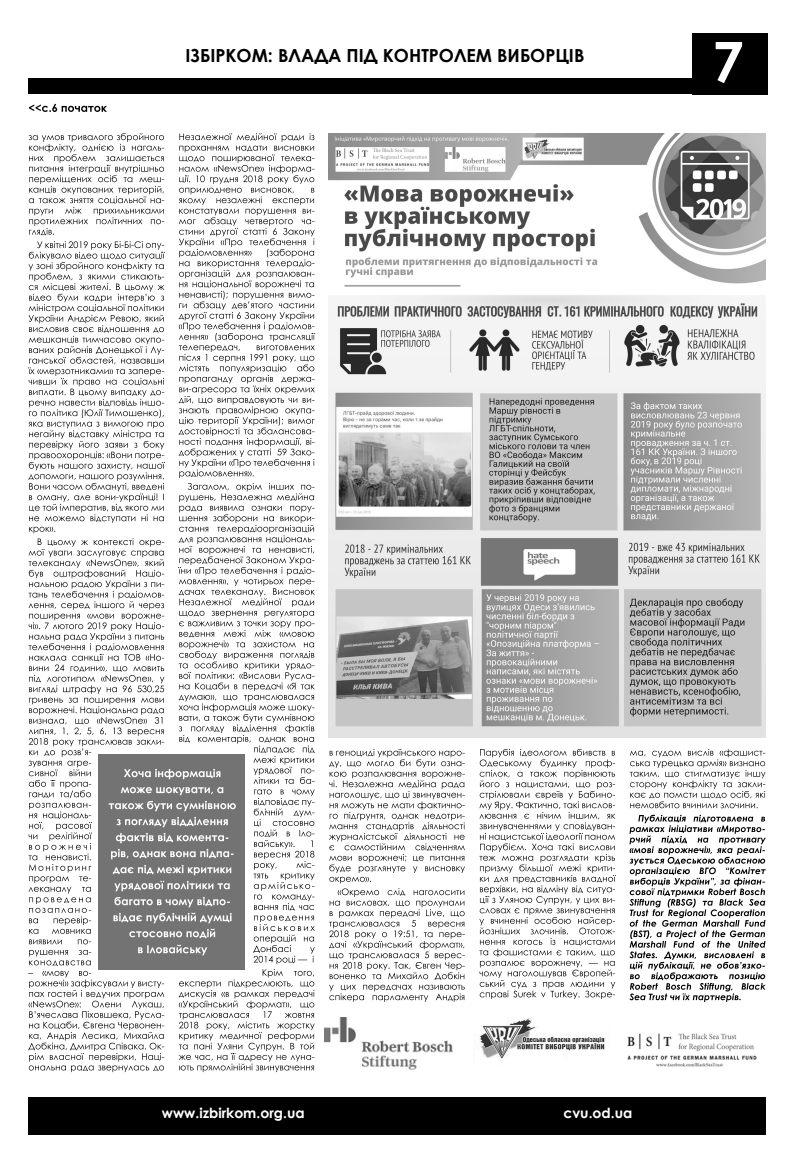
<style>
.page{position:relative;width:794px;height:1163px;background:#fff}
.page>*{position:absolute;margin:0;border:0;box-sizing:border-box;transform-origin:0 0}
.t1{font:700 56px "Century Gothic";color:#fff}
.t2{font:700 18px "Century Gothic";color:#000}
.t3{font:700 14px "Century Gothic";color:#fff}
</style>
<div class="page">
<div style="left:28px;top:78px;width:737px;height:16px;background:#000"></div>
<div style="left:692px;top:33px;width:76px;height:61px;background:#000"></div>
<div style="left:28px;top:1097px;width:737px;height:37px;background:#000"></div>
<svg style="left:29px;top:104px;width:78px;height:8px"></svg>
<svg style="left:629px;top:814px;width:136px;height:187px"></svg>
<svg style="left:629px;top:748px;width:136px;height:60px"></svg>
<svg style="left:479px;top:748px;width:137px;height:250px"></svg>
<svg style="left:329px;top:749px;width:136px;height:252px"></svg>
<img style="left:329px;top:133px;width:436px;height:604px">
<img style="left:627px;top:1033px;width:130px;height:34px">
<img style="left:325px;top:1017px;width:128px;height:53px">
<img style="left:480px;top:1018px;width:125px;height:41px">
<svg style="left:28px;top:133px;width:287px;height:938px"></svg>
<p class="t2" style="left:185px;top:41px;width:400px">ІЗБІРКОМ: ВЛАДА ПІД КОНТРОЛЕМ ВИБОРЦІВ</p>
<h1 class="t1" style="left:712px;top:19px;width:33px">7</h1>
<p class="t3" style="left:162px;top:1102px;width:144px">www.izbirkom.org.ua</p>
<p class="t3" style="left:563px;top:1102px;width:70px">cvu.od.ua</p>
</div>
